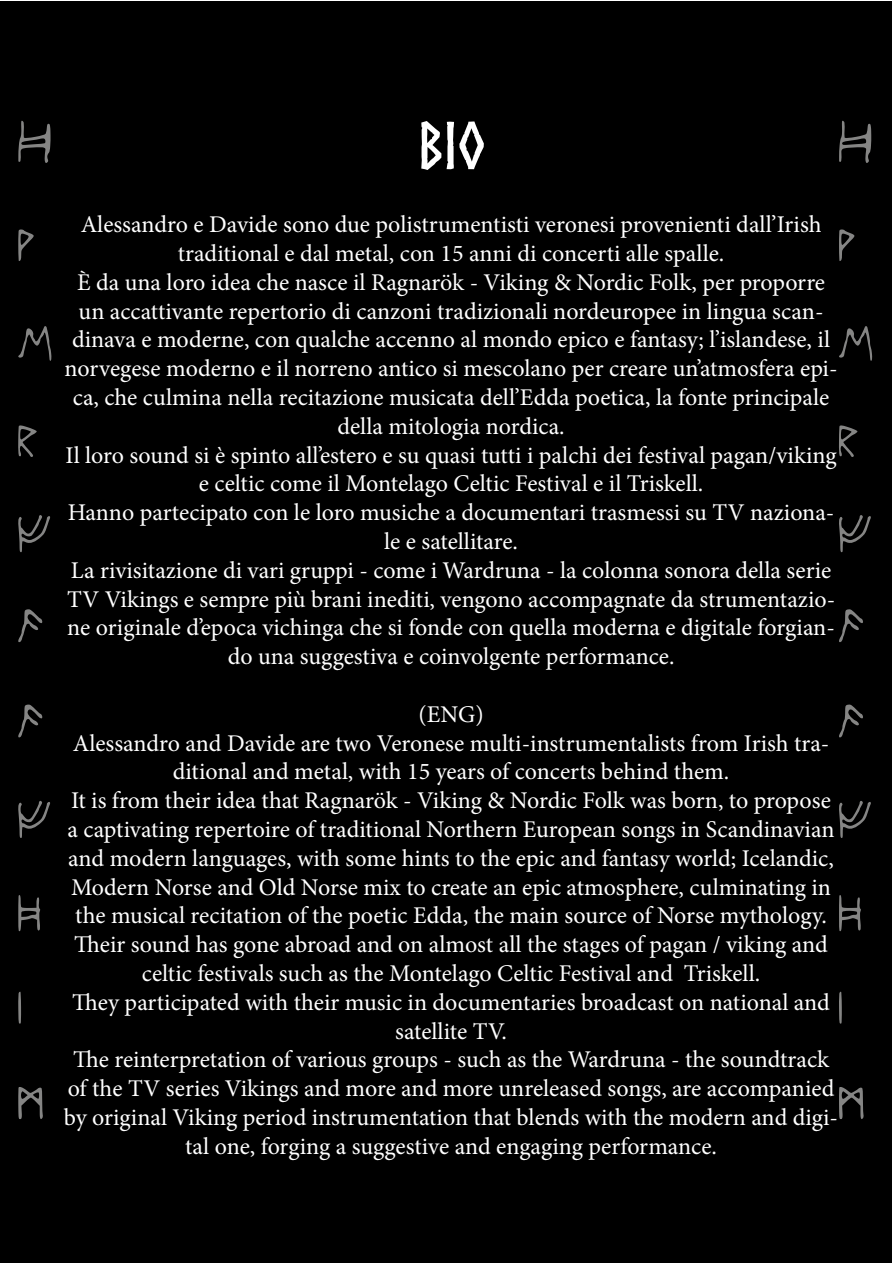
<style>
.page{position:relative;width:893px;height:1263px;background:#fff}
.page>*{position:absolute;margin:0;border:0;box-sizing:border-box;transform-origin:0 0}
.t1{font:79.35px/95.2px "Ancient Runes";color:#858584}
.t2{font:700 64.5px "Norse";color:#fff}
.t3{font:24px/28.8px "Minion Pro";color:#fff;text-align:center}
</style>
<div class="page">
<div style="left:0;top:1px;width:891px;height:1261px;background:#000"></div>
<h1 class="t1" style="left:18px;top:101px;width:36px">H v e r f a a f h i m</h1>
<h1 class="t1" style="left:838px;top:101px;width:36px">H v e r f a a f h i m</h1>
<h2 class="t2" style="left:417px;top:111px;width:69px">bio</h2>
<p class="t3" style="left:65px;top:210px;width:774px">Alessandro e Davide sono due polistrumentisti veronesi provenienti dall’Irish traditional e dal metal, con 15 anni di concerti alle spalle.<br>È da una loro idea che nasce il Ragnarök - Viking &amp; Nordic Folk, per proporre un accattivante repertorio di canzoni tradizionali nordeuropee in lingua scan&shy;dinava e moderne, con qualche accenno al mondo epico e fantasy; l’islandese, il norvegese moderno e il norreno antico si mescolano per creare un’atmosfera epi&shy;ca, che culmina nella recitazione musicata dell’Edda poetica, la fonte principale della mitologia nordica.<br>Il loro sound si è spinto all’estero e su quasi tutti i palchi dei festival pagan/viking e celtic come il Montelago Celtic Festival e il Triskell.<br>Hanno partecipato con le loro musiche a documentari trasmessi su TV naziona&shy;le e satellitare.<br>La rivisitazione di vari gruppi - come i Wardruna - la colonna sonora della serie TV Vikings e sempre più brani inediti, vengono accompagnate da strumentazio&shy;ne originale d’epoca vichinga che si fonde con quella moderna e digitale forgian&shy;do una suggestiva e coinvolgente performance.</p>
<p class="t3" style="left:64px;top:700px;width:776px">(ENG)<br>Alessandro and Davide are two Veronese multi-instrumentalists from Irish tra&shy;ditional and metal, with 15 years of concerts behind them.<br>It is from their idea that Ragnarök - Viking &amp; Nordic Folk was born, to propose a captivating repertoire of traditional Northern European songs in Scandinavian and modern languages, with some hints to the epic and fantasy world; Icelandic, Modern Norse and Old Norse mix to create an epic atmosphere, culminating in the musical recitation of the poetic Edda, the main source of Norse mythology.<br>Their sound has gone abroad and on almost all the stages of pagan / viking and celtic festivals such as the Montelago Celtic Festival and Triskell.<br>They participated with their music in documentaries broadcast on national and satellite TV.<br>The reinterpretation of various groups - such as the Wardruna - the soundtrack of the TV series Vikings and more and more unreleased songs, are accompanied by original Viking period instrumentation that blends with the modern and digi&shy;tal one, forging a suggestive and engaging performance.</p>
</div>
